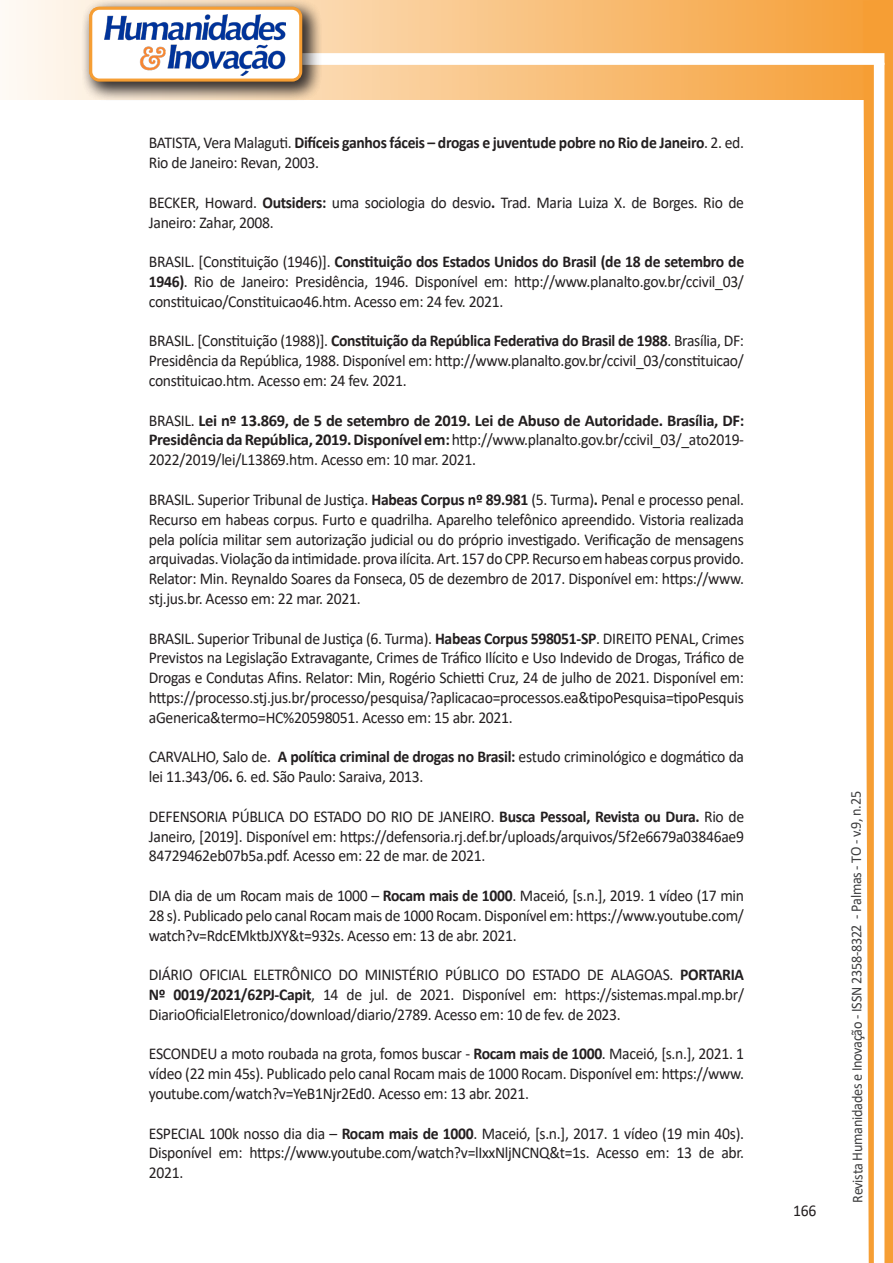
<style>
.page{position:relative;width:893px;height:1263px;background:#fff}
.page>*{position:absolute;margin:0;border:0;box-sizing:border-box;transform-origin:0 0}
.texto{font:16.5px/19.8px "Calibri";letter-spacing:-.02em;color:#231f20;text-align:justify;scale:.95 1}
.texto-2{font:700 16.5px/19.8px "Calibri";letter-spacing:-.02em;color:#231f20;text-align:justify}
.texto-3{font:700 16.5px/19.8px "Calibri";letter-spacing:-.02em;color:#231f20;scale:.95 1}
.t1{font:15px "Calibri";letter-spacing:-.025em;color:#3e3e3f;scale:.95 1}
.s1{font-weight:400}
.s2{font-weight:700}
</style>
<div class="page">
<svg style="left:5px;top:0;width:858px;height:100px;background:#f9c484"></svg>
<div style="left:302px;top:53px;width:582px;height:12px;background:#fff;border:2px solid #fff"></div>
<svg style="left:863px;top:0;width:30px;height:1263px"></svg>
<div style="left:81px;top:0;width:241px;height:102px;background:#231f20;opacity:.75"></div>
<svg style="left:91px;top:8px;width:210px;height:72px"></svg>
<div style="left:89px;top:7px;width:213px;height:75px;border:3px solid #f69e34;border-radius:9px"></div>
<p class="texto-3" style="left:149px;top:133px;width:628px"><span class="s1">BATISTA, Vera Malaguti.</span> Difíceis ganhos fáceis – drogas e juventude pobre no Rio de Janeiro<span class="s1">. 2. ed.<br>Rio de Janeiro: Revan, 2003.</span></p>
<p class="texto" style="left:149px;top:192px;width:628px">BECKER, Howard. <span class="s2">Outsiders:</span> uma sociologia do desvio<span class="s2">.</span> Trad. Maria Luiza X. de Borges. Rio de<br>Janeiro: Zahar, 2008.</p>
<p class="texto" style="left:149px;top:251px;width:628px">BRASIL. [Constituição (1946)]. <span class="s2">Constituição dos Estados Unidos do Brasil (de 18 de setembro de 1946)</span>. Rio de Janeiro: Presidência, 1946. Disponível em: http://www.planalto.gov.br/ccivil_03/ constituicao/Constituicao46.htm. Acesso em: 24 fev. 2021.</p>
<p class="texto" style="left:149px;top:331px;width:628px">BRASIL. [Constituição (1988)]. <span class="s2">Constituição da República Federativa do Brasil de 1988</span>. Brasília, DF:<br>Presidência da República, 1988. Disponível em: http://www.planalto.gov.br/ccivil_03/constituicao/ constituicao.htm. Acesso em: 24 fev. 2021.</p>
<p class="texto-2" style="left:149px;top:410px;width:597px"><span class="s1">BRASIL.</span> Lei nº 13.869, de 5 de setembro de 2019. Lei de Abuso de Autoridade. Brasília, DF:<br>Presidência da República, 2019. Disponível em: <span class="s1">http://www.planalto.gov.br/ccivil_03/_ato2019- 2022/2019/lei/L13869.htm. Acesso em: 10 mar. 2021.</span></p>
<p class="texto" style="left:149px;top:489px;width:628px">BRASIL. Superior Tribunal de Justiça. <span class="s2">Habeas Corpus nº 89.981</span> (5. Turma)<span class="s2">.</span> Penal e processo penal.<br>Recurso em habeas corpus. Furto e quadrilha. Aparelho telefônico apreendido. Vistoria realizada pela polícia militar sem autorização judicial ou do próprio investigado. Verificação de mensagens arquivadas. Violação da intimidade. prova ilícita. Art. 157 do CPP. Recurso em habeas corpus provido.<br>Relator: Min. Reynaldo Soares da Fonseca, 05 de dezembro de 2017. Disponível em: https://www. stj.jus.br. Acesso em: 22 mar. 2021.</p>
<p class="texto" style="left:149px;top:628px;width:628px">BRASIL. Superior Tribunal de Justiça (6. Turma). <span class="s2">Habeas Corpus 598051-SP</span>. DIREITO PENAL, Crimes Previstos na Legislação Extravagante, Crimes de Tráfico Ilícito e Uso Indevido de Drogas, Tráfico de Drogas e Condutas Afins. Relator: Min, Rogério Schietti Cruz, 24 de julho de 2021. Disponível em: https://processo.stj.jus.br/processo/pesquisa/?aplicacao=processos.ea&amp;tipoPesquisa=tipoPesquis aGenerica&amp;termo=HC%20598051. Acesso em: 15 abr. 2021.</p>
<p class="texto" style="left:149px;top:746px;width:628px">CARVALHO, Salo de. <span class="s2">A política criminal de drogas no Brasil:</span> estudo criminológico e dogmático da lei 11.343/06<span class="s2">.</span> 6. ed. São Paulo: Saraiva, 2013.</p>
<p class="texto" style="left:149px;top:806px;width:628px">DEFENSORIA PÚBLICA DO ESTADO DO RIO DE JANEIRO. <span class="s2">Busca Pessoal, Revista ou Dura.</span> Rio de Janeiro, [2019]. Disponível em: https://defensoria.rj.def.br/uploads/arquivos/5f2e6679a03846ae9<br>84729462eb07b5a.pdf. Acesso em: 22 de mar. de 2021.</p>
<p class="texto" style="left:149px;top:885px;width:628px">DIA dia de um Rocam mais de 1000 – <span class="s2">Rocam mais de 1000</span>. Maceió, [s.n.], 2019. 1 vídeo (17 min 28 s). Publicado pelo canal Rocam mais de 1000 Rocam. Disponível em: https://www.youtube.com/ watch?v=RdcEMktbJXY&amp;t=932s. Acesso em: 13 de abr. 2021.</p>
<p class="texto" style="left:149px;top:964px;width:628px">DIÁRIO OFICIAL ELETRÔNICO DO MINISTÉRIO PÚBLICO DO ESTADO DE ALAGOAS. <span class="s2">PORTARIA Nº 0019/2021/62PJ-Capit</span>, 14 de jul. de 2021. Disponível em: https://sistemas.mpal.mp.br/ DiarioOficialEletronico/download/diario/2789. Acesso em: 10 de fev. de 2023.</p>
<p class="texto" style="left:149px;top:1043px;width:628px">ESCONDEU a moto roubada na grota, fomos buscar - <span class="s2">Rocam mais de 1000</span>. Maceió, [s.n.], 2021. 1 vídeo (22 min 45s). Publicado pelo canal Rocam mais de 1000 Rocam. Disponível em: https://www. youtube.com/watch?v=YeB1Njr2Ed0. Acesso em: 13 abr. 2021.</p>
<p class="texto" style="left:149px;top:1123px;width:628px">ESPECIAL 100k nosso dia dia – <span class="s2">Rocam mais de 1000</span>. Maceió, [s.n.], 2017. 1 vídeo (19 min 40s).<br>Disponível em: https://www.youtube.com/watch?v=lIxxNljNCNQ&amp;t=1s. Acesso em: 13 de abr.<br>2021.</p>
<p class="texto" style="left:793px;top:1200px;width:26px">166</p>
<p class="t1" style="left:846px;top:1203px;width:435px;rotate:-90deg">Revista Humanidades e Inovação - ISSN 2358-8322 - Palmas - TO - v.9, n.25</p>
</div>
